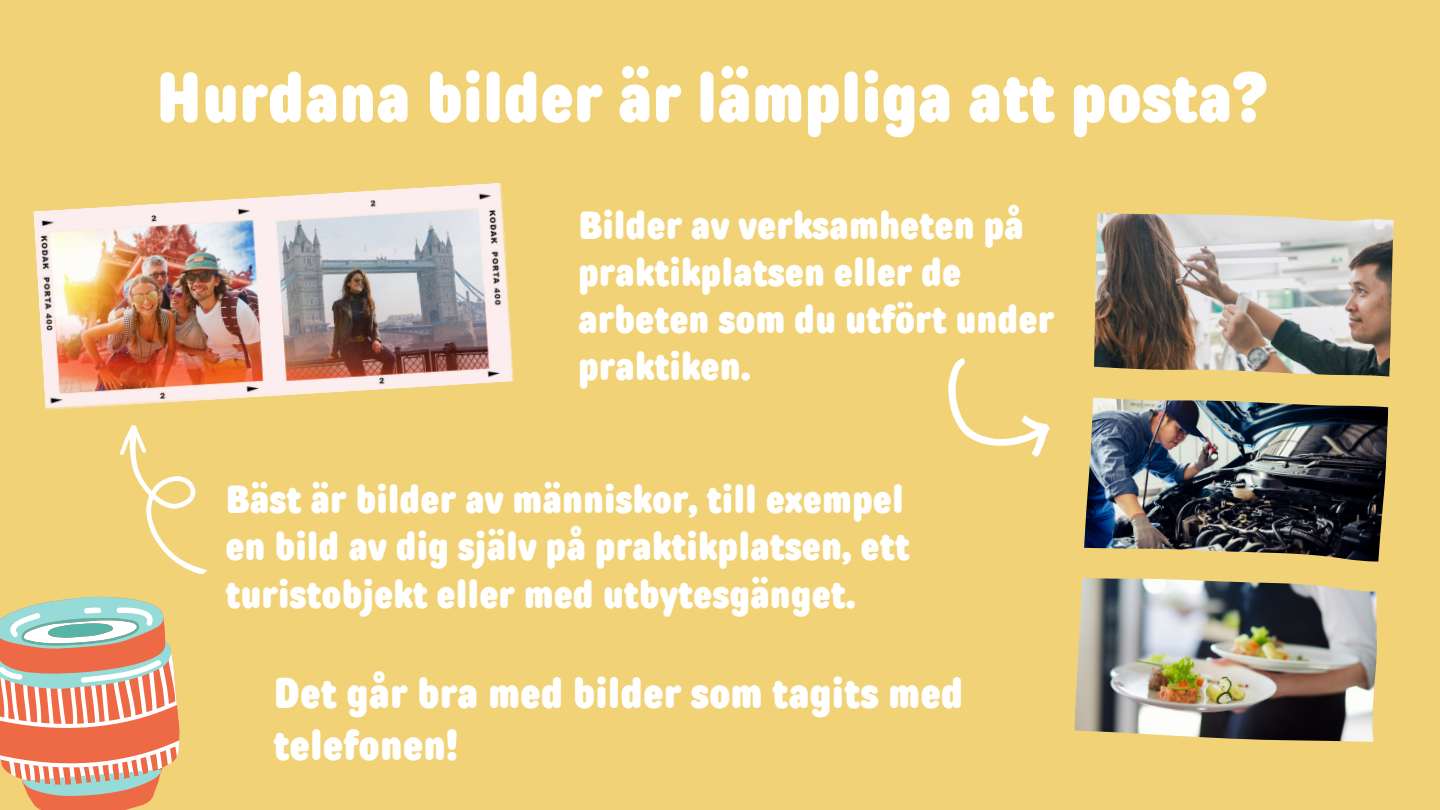
<style>
.page{position:relative;width:1440px;height:810px;background:#f1d276}
.page>*{position:absolute;margin:0;border:0;box-sizing:border-box;transform-origin:0 0}
.t1{font:900 70px "TT Rounds Condensed";color:#fff}
.t2{font:900 43px/51.6px "TT Rounds Condensed";color:#fff}
.t3{font:900 40px/47.2px "TT Rounds Condensed";color:#fff}
</style>
<div class="page">
<svg style="left:0;top:596px;width:180px;height:214px;background:#dba487"></svg>
<img style="left:1094px;top:213px;width:300px;height:164px">
<img style="left:1084px;top:398px;width:305px;height:164px">
<img style="left:1074px;top:578px;width:303px;height:164px">
<img style="left:33px;top:183px;width:481px;height:227px">
<svg style="left:120px;top:425px;width:88px;height:149px"></svg>
<svg style="left:948px;top:358px;width:102px;height:99px"></svg>
<h1 class="t1" style="left:156px;top:55px;width:1113px">Hurdana bilder är lämpliga att posta?</h1>
<p class="t3" style="left:578px;top:201px;width:478px">Bilder av verksamheten på praktikplatsen eller de arbeten som du utfört under praktiken.</p>
<p class="t3" style="left:225px;top:475px;width:686px">Bäst är bilder av människor, till exempel en bild av dig själv på praktikplatsen, ett turistobjekt eller med utbytesgänget.</p>
<p class="t2" style="left:274px;top:668px;width:692px">Det går bra med bilder som tagits med telefonen!</p>
</div>
